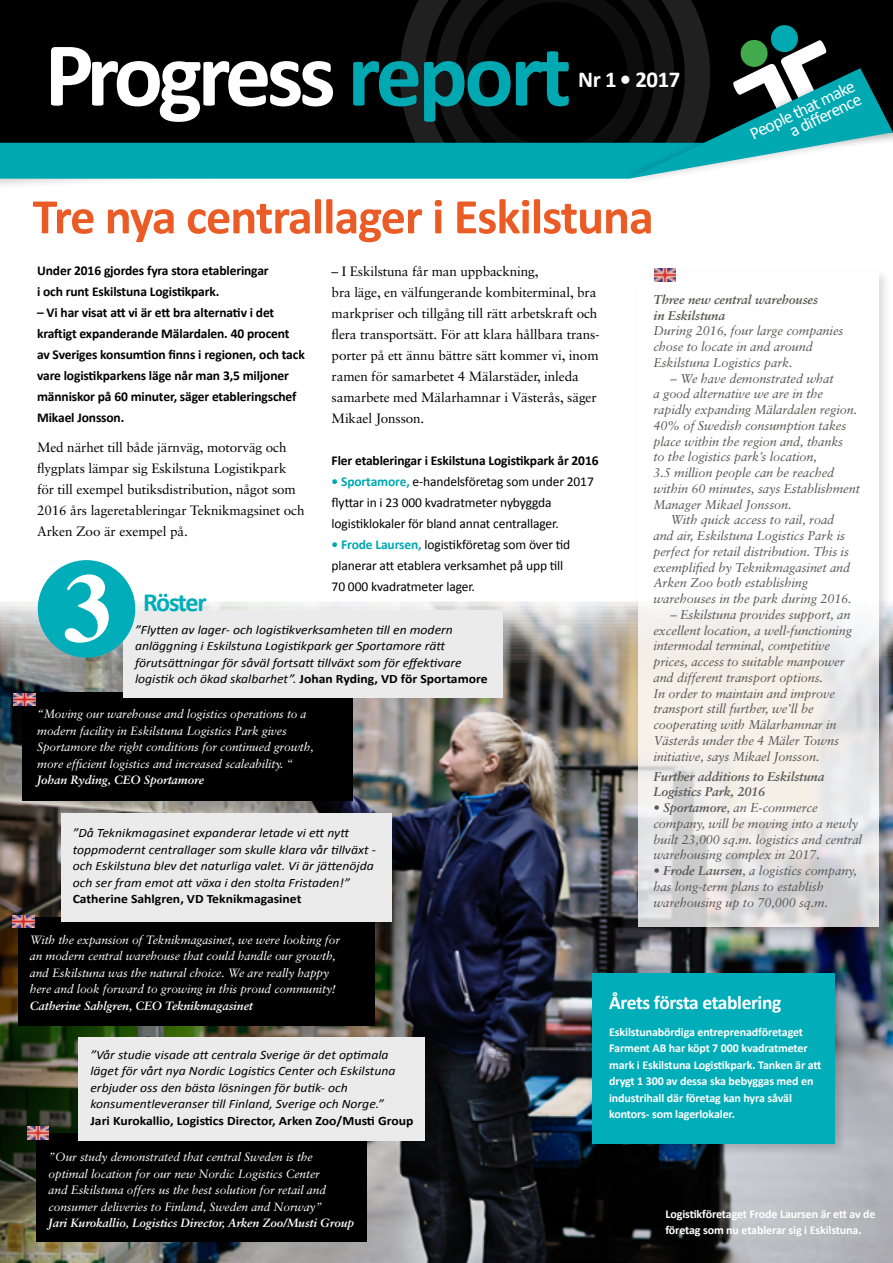
<style>
.page{position:relative;width:893px;height:1263px;background:#fff}
.page>*{position:absolute;margin:0;border:0;box-sizing:border-box;transform-origin:0 0}
.t1{font:700 97.35px "Times";color:#fff}
.t2{font:700 92.4px "Calibri";letter-spacing:-.05em;color:#fff}
.t3{font:700 50.25px "Calibri";letter-spacing:-.02em;color:#eb5b25}
.t4{font:700 26.25px "Calibri";letter-spacing:-.06em;color:#00adb8}
.t5{font:700 22.8px "Calibri";letter-spacing:-.02em;color:#fff}
.t6{font:700 19.5px "Calibri";letter-spacing:-.02em;color:#fff}
.t7{font:17.7px/15px "Calibri";color:#fff;text-align:right}
.t8{font:13.5px/21px "Sabon";letter-spacing:-.01em;color:#000}
.t9{font:700 13.5px/21px "Calibri";letter-spacing:-.01em;color:#000}
.t10{font:13.5px/21px "Calibri";letter-spacing:-.01em;color:#000}
.t11{font:italic 12.75px/15.8px "Sabon";letter-spacing:-.01em;color:#575756}
.t12{font:italic 12.75px/16.5px "Calibri";color:#000;scale:1.07 1}
.t13{font:700 12.75px "Calibri";color:#000;scale:1.07 1}
.t14{font:italic 700 12.75px/15.8px "Sabon";letter-spacing:-.01em;color:#575756}
.t15{font:italic 12px/16.5px "Sabon";letter-spacing:-.01em;color:#fff}
.t16{font:700 12px/16.5px "Calibri";letter-spacing:-.01em;color:#fff}
.t17{font:italic 700 12px "Sabon";letter-spacing:-.01em;color:#fff}
.s1{color:#00a8b2}
.s2{font-weight:700;color:#00a8b2}
.s3{font-weight:700;font-style:normal}
.s4{font-weight:700}
</style>
<div class="page">
<img style="left:0;top:602px;width:893px;height:661px">
<div style="left:0;top:0;width:893px;height:191px;background:#000;opacity:.18"></div>
<svg style="left:375px;top:179px;width:359px;height:12px"></svg>
<div style="left:622px;top:60px;width:271px;height:126px;background:#fff"></div>
<svg style="left:0;top:0;width:893px;height:179px;background:#103436"></svg>
<div style="left:634px;top:268px;width:257px;height:671px;background:#000;opacity:.18"></div>
<svg style="left:638px;top:272px;width:241px;height:655px"></svg>
<img style="left:655px;top:269px;width:21px;height:12px">
<div style="left:588px;top:970px;width:258px;height:186px;background:#000;opacity:.18"></div>
<div style="left:592px;top:974px;width:242px;height:170px;background:#00adb8"></div>
<div style="left:37px;top:1133px;width:330px;height:109px;background:#000"></div>
<div style="left:79px;top:1038px;width:346px;height:103px;background:#ebebeb"></div>
<img style="left:28px;top:1127px;width:21px;height:12px">
<div style="left:18px;top:917px;width:356px;height:109px;background:#000"></div>
<img style="left:13px;top:915px;width:21px;height:13px">
<div style="left:23px;top:692px;width:330px;height:108px;background:#000"></div>
<img style="left:14px;top:693px;width:21px;height:13px">
<div style="left:61px;top:813px;width:330px;height:109px;background:#ebebeb"></div>
<div style="left:123px;top:610px;width:380px;height:87px;background:#ebebeb"></div>
<div style="left:38px;top:560px;width:97px;height:98px;background:#00adb8;border-radius:50%"></div>
<h2 class="t2" style="left:45px;top:16px;width:528px">Progress <span class="s1">report</span></h2>
<h3 class="t5" style="left:578px;top:65px;width:104px">Nr 1 • 2017</h3>
<h3 class="t3" style="left:33px;top:184px;width:623px">Tre nya centrallager i Eskilstuna</h3>
<h3 class="t7" style="left:748px;top:128px;width:116px;rotate:-26deg">People that make a diff erence</h3>
<p class="t8" style="left:332px;top:260px;width:270px">– I Eskilstuna får man uppbackning,<br>bra läge, en välfungerande kombiterminal, bra markpriser och tillgång till rätt arbetskraft och flera transportsätt. För att klara hållbara trans&shy;porter på ett ännu bättre sätt kommer vi, inom ramen för samarbetet 4 Mälarstäder, inleda samarbete med Mälarhamnar i Västerås, säger Mikael Jonsson.</p>
<p class="t9" style="left:332px;top:450px;width:268px">Fler etableringar i Eskilstuna Logistikpark år 2016</p>
<p class="t10" style="left:332px;top:471px;width:264px"><span class="s2">• Sportamore,</span> e-handelsföretag som under 2017 flyttar in i 23 000 kvadratmeter nybyggda logistiklokaler för bland annat centrallager.</p>
<p class="t10" style="left:332px;top:534px;width:240px"><span class="s2">• Frode Laursen,</span> logistikföretag som över tid planerar att etablera verksamhet på upp till<br>70 000 kvadratmeter lager.</p>
<p class="t9" style="left:37px;top:260px;width:233px">Under 2016 gjordes fyra stora etableringar i och runt Eskilstuna Logistikpark.</p>
<p class="t9" style="left:37px;top:302px;width:269px">– Vi har visat att vi är ett bra alternativ i det kraftigt expanderande Mälardalen. 40 procent av Sveriges konsumtion finns i regionen, och tack vare logistikparkens läge når man 3,5 miljoner människor på 60 minuter, säger etableringschef Mikael Jonsson.</p>
<p class="t8" style="left:37px;top:437px;width:269px">Med närhet till både järnväg, motorväg och flygplats lämpar sig Eskilstuna Logistikpark för till exempel butiksdistribution, något som 2016 års lageretableringar Teknikmagsinet och Arken Zoo är exempel på.</p>
<h1 class="t1" style="left:63px;top:515px;width:50px">3</h1>
<h3 class="t4" style="left:143px;top:585px;width:65px">Röster</h3>
<p class="t12" style="left:135px;top:621px;width:331px">”Flytten av lager- och logistikverksamheten till en modern anläggning i Eskilstuna Logistikpark ger Sportamore rätt förutsättningar för såväl fortsatt tillväxt som för effektivare logistik och ökad skalbarhet”. <span class="s3">Johan Ryding, VD för Sportamore</span></p>
<p class="t15" style="left:37px;top:706px;width:278px">“Moving our warehouse and logistics operations to a modern facility in Eskilstuna Logistics Park gives Sportamore the right conditions for continued growth, more efficient logistics and increased scaleability. “</p>
<p class="t17" style="left:37px;top:773px;width:168px">Johan Ryding, CEO Sportamore</p>
<p class="t12" style="left:73px;top:824px;width:285px">”Då Teknikmagasinet expanderar letade vi ett nytt toppmodernt centrallager som skulle klara vår tillväxt - och Eskilstuna blev det naturliga valet. Vi är jättenöjda och ser fram emot att växa i den stolta Fristaden!”</p>
<p class="t13" style="left:73px;top:891px;width:215px">Catherine Sahlgren, VD Teknikmagasinet</p>
<p class="t15" style="left:30px;top:931px;width:312px">With the expansion of Teknikmagasinet, we were looking for an modern central warehouse that could handle our growth, and Eskilstuna was the natural choice. We are really happy here and look forward to growing in this proud community!</p>
<p class="t17" style="left:30px;top:998px;width:225px">Catherine Sahlgren, CEO Teknikmagasinet</p>
<p class="t12" style="left:90px;top:1046px;width:287px">”Vår studie visade att centrala Sverige är det optimala läget för vårt nya Nordic Logistics Center och Eskilstuna erbjuder oss den bästa lösningen för butik- och konsumentleveranser till Finland, Sverige och Norge.”</p>
<p class="t13" style="left:90px;top:1112px;width:303px">Jari Kurokallio, Logistics Director, Arken Zoo/Musti Group</p>
<p class="t15" style="left:49px;top:1148px;width:279px">”Our study demonstrated that central Sweden is the optimal location for our new Nordic Logistics Center and Eskilstuna offers us the best solution for retail and consumer deliveries to Finland, Sweden and Norway”</p>
<p class="t17" style="left:49px;top:1215px;width:307px">Jari Kurokallio, Logistics Director, Arken Zoo/Musti Group</p>
<p class="t14" style="left:653px;top:291px;width:166px">Three new central warehouses in Eskilstuna</p>
<p class="t11" style="left:653px;top:323px;width:192px">During 2016, four large companies chose to locate in and around<br>Eskilstuna Logistics park.</p>
<p class="t11" style="left:670px;top:370px;width:165px">– We have demonstrated what</p>
<p class="t11" style="left:653px;top:386px;width:171px">a good alternative we are in the</p>
<p class="t11" style="left:653px;top:402px;width:205px">rapidly expanding Mälardalen region.</p>
<p class="t11" style="left:653px;top:417px;width:195px">40% of Swedish consumption takes</p>
<p class="t11" style="left:653px;top:433px;width:191px">place within the region and, thanks</p>
<p class="t11" style="left:653px;top:449px;width:165px">to the logistics park’s location,</p>
<p class="t11" style="left:653px;top:465px;width:182px">3.5 million people can be reached</p>
<p class="t11" style="left:653px;top:480px;width:208px">within 60 minutes, says Establishment</p>
<p class="t11" style="left:653px;top:496px;width:140px">Manager Mikael Jonsson.</p>
<p class="t11" style="left:670px;top:512px;width:165px">With quick access to rail, road</p>
<p class="t11" style="left:653px;top:528px;width:193px">and air, Eskilstuna Logistics Park is</p>
<p class="t11" style="left:653px;top:543px;width:197px">perfect for retail distribution. This is</p>
<p class="t11" style="left:653px;top:559px;width:198px">exemplified by Teknikmagasinet and</p>
<p class="t11" style="left:653px;top:575px;width:156px">Arken Zoo both establishing</p>
<p class="t11" style="left:653px;top:591px;width:200px">warehouses in the park during 2016.</p>
<p class="t11" style="left:653px;top:606px;width:200px;text-indent:17px">– Eskilstuna provides support, an excellent location, a well-functioning intermodal terminal, competitive prices, access to suitable manpower and different transport options.<br>In order to maintain and improve transport still further, we’ll be cooperating with Mälarhamnar in Västerås under the 4 Mäler Towns initiative, says Mikael Jonsson.</p>
<p class="t14" style="left:653px;top:768px;width:173px">Further additions to Eskilstuna<br>Logistics Park, 2016</p>
<p class="t11" style="left:653px;top:800px;width:210px">• <span class="s4">Sportamore</span>, an E-commerce company, will be moving into a newly built 23,000 sq.m. logistics and central warehousing complex in 2017.</p>
<p class="t11" style="left:653px;top:863px;width:205px">• <span class="s4">Frode Laursen</span>, a logistics company, has long-term plans to establish warehousing up to 70,000 sq.m.</p>
<h3 class="t6" style="left:609px;top:990px;width:174px">Årets första etablering</h3>
<p class="t16" style="left:609px;top:1023px;width:214px">Eskilstunabördiga entreprenadföretaget Farment AB har köpt 7 000 kvadratmeter mark i Eskilstuna Logistikpark. Tanken är att drygt 1 300 av dessa ska bebyggas med en industrihall där företag kan hyra såväl kontors- som lagerlokaler.</p>
<p class="t16" style="left:665px;top:1206px;width:212px">Logistikföretaget Frode Laursen är ett av de företag som nu etablerar sig i Eskilstuna.</p>
</div>
